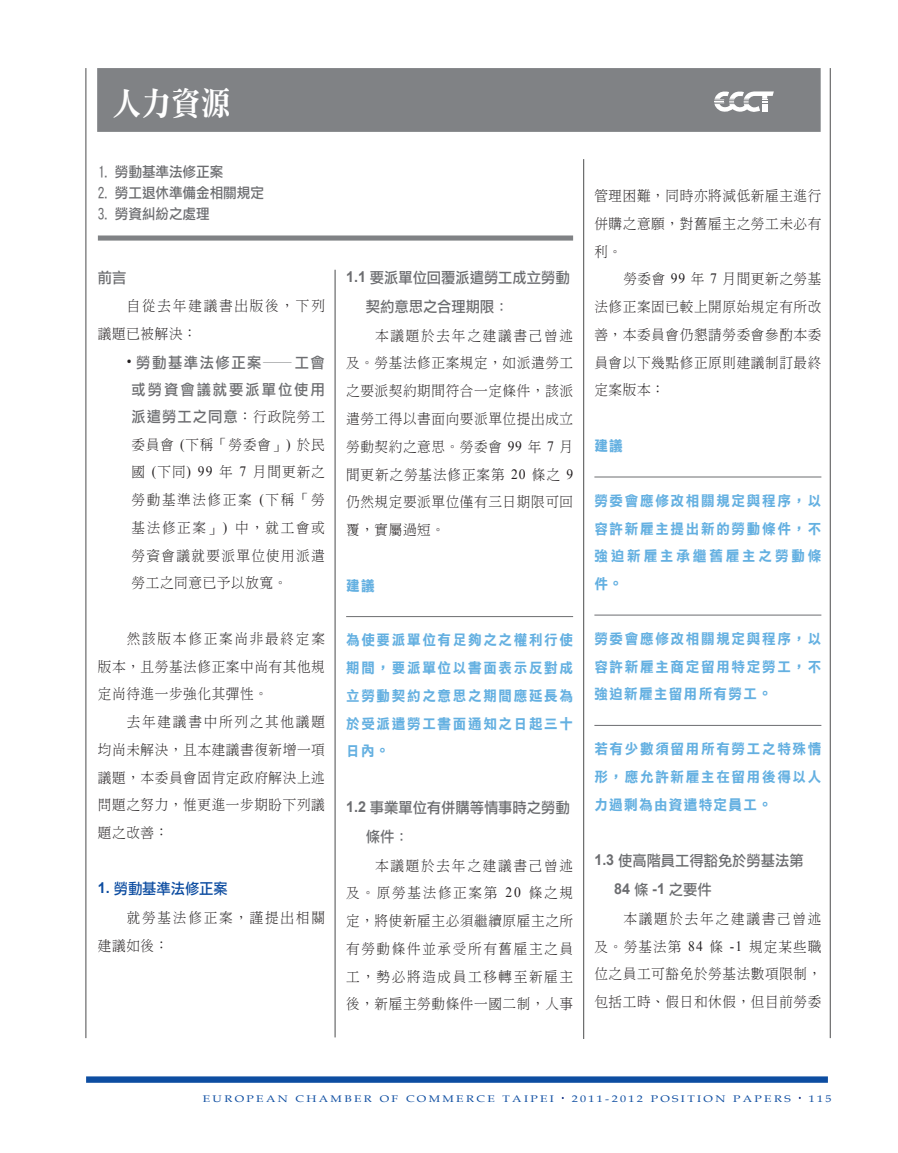
<style>
.page{position:relative;width:898px;height:1153px;background:#fff}
.page>*{position:absolute;margin:0;border:0;box-sizing:border-box;transform-origin:0 0}
._3-右頁書眉-大{font:33px "DFN Ming XB HK BF";color:#fff;scale:.9 1}
._0-中標-黑{font:15px/29.2px "DF Li Hei Md WIN BF";color:#6c6d70;scale:.95 1}
._2-內文{font:15px/27.3px "DF Li Hei Md WIN BF";letter-spacing:.11em;color:#6c6d70;text-align:center;scale:.95 1}
._0-中標-藍{font:15px "DF Li Hei Md WIN BF";color:#0d4da1;scale:.95 1}
._2-內文-2{font:14.25px/27.8px "DF Ming Lt HK BF";letter-spacing:.05em;color:#231f20;text-align:justify;scale:.95 1}
._1-建議-文{font:14.25px/27.8px "DF Li Hei Bold WIN BF";letter-spacing:.125em;color:#64b0e1;text-align:justify;scale:.95 1}
._2-內文-3{font:14.25px/27.8px "DF Ming Lt HK BF";letter-spacing:.135em;color:#231f20;scale:.95 1}
._00-章前言{font:14.25px "DF Li Hei Md WIN BF";color:#6c6d70;scale:.95 1}
._1-建議-標{font:14.25px "DF Li Hei Bold WIN BF";color:#64b0e1;scale:.95 1}
.t1{font:9.6px "Book Antiqua";letter-spacing:.2em;color:#0d4da1;scale:1.25 1}
.s1{font-family:"Times New Roman";font-size:14.25px;color:#231f20}
.s2{font-family:"DF Ming Lt HK BF";font-size:14.25px;color:#231f20}
.s3{font-family:"Times New Roman"}
.s4{font-family:"Arial";font-weight:700}
</style>
<div class="page">
<div style="left:97px;top:68px;width:723px;height:64px;background:#808285"></div>
<hr style="left:583px;top:159px;width:1px;height:879px;background:#4b4c4d">
<svg style="left:714px;top:91px;width:59px;height:21px"></svg>
<hr style="left:85px;top:68px;width:1px;height:969px;background:#4b4c4d">
<hr style="left:829px;top:68px;width:1px;height:969px;background:#4b4c4d">
<div style="left:86px;top:1076px;width:741px;height:6px;background:#0d4da1"></div>
<div style="left:98px;top:235px;width:475px;height:5px;background:#808285"></div>
<hr style="left:334px;top:270px;width:1px;height:767px;background:#4b4c4d">
<hr style="left:346px;top:616px;width:227px;height:1px;background:#6c6d70">
<hr style="left:594px;top:476px;width:227px;height:1px;background:#6c6d70">
<hr style="left:594px;top:614px;width:227px;height:1px;background:#6c6d70">
<hr style="left:594px;top:725px;width:227px;height:1px;background:#6c6d70">
<p class="_3-右頁書眉-大" style="left:112px;top:86px;width:133px">人力資源</p>
<p class="_00-章前言" style="left:98px;top:164px;width:133px">1. 勞動基準法修正案</p>
<p class="_00-章前言" style="left:98px;top:185px;width:176px">2. 勞工退休準備金相關規定</p>
<p class="_00-章前言" style="left:98px;top:206px;width:119px">3. 勞資糾紛之處理</p>
<p class="_0-中標-黑" style="left:98px;top:262px;width:31px">前言</p>
<p class="_2-內文-3" style="left:98px;top:292px;width:240px;text-indent:29px">自從去年建議書出版後，下列議題已被解決：</p>
<p class="_2-內文" style="left:127px;top:348px;width:210px"><span class="s1">•</span> 勞動基準法修正案―工會或勞資會議就要派單位使用派遣勞工之同意<span class="s2">：行政院勞工</span></p>
<p class="_2-內文-2" style="left:131px;top:430px;width:205px">委員會 <span class="s3">(</span>下稱「勞委會」<span class="s3">)</span> 於民國 <span class="s3">(</span>下同<span class="s3">) 99</span> 年 <span class="s3">7</span> 月間更新之勞動基準法修正案 <span class="s3">(</span>下稱「勞基法修正案」<span class="s3">)</span> 中，就工會或勞資會議就要派單位使用派遣勞工之同意已予以放寬。</p>
<p class="_2-內文-2" style="left:98px;top:624px;width:240px;text-indent:29px">然該版本修正案尚非最終定案版本，且勞基法修正案中尚有其他規定尚待進一步強化其彈性。</p>
<p class="_2-內文-2" style="left:98px;top:708px;width:240px;text-indent:29px">去年建議書中所列之其他議題均尚未解決，且本建議書復新增一項議題，本委員會固肯定政府解決上述問題之努力，惟更進一步期盼下列議題之改善：</p>
<p class="_0-中標-藍" style="left:98px;top:881px;width:138px"><span class="s4">1.</span> 勞動基準法修正案</p>
<p class="_2-內文-3" style="left:98px;top:903px;width:240px;text-indent:29px">就勞基法修正案，謹提出相關建議如後：</p>
<p class="_0-中標-黑" style="left:366px;top:262px;width:216px;text-indent:-20px"><span class="s4">1.1</span> 要派單位回覆派遣勞工成立勞動契約意思之合理期限：</p>
<p class="_2-內文-2" style="left:346px;top:321px;width:240px;text-indent:29px">本議題於去年之建議書己曾述及。勞基法修正案規定，如派遣勞工之要派契約期間符合一定條件，該派遣勞工得以書面向要派單位提出成立勞動契約之意思。勞委會 <span class="s3">99</span> 年 <span class="s3">7</span> 月間更新之勞基法修正案第 <span class="s3">20</span> 條之 <span class="s3">9</span>仍然規定要派單位僅有三日期限可回覆，實屬過短。</p>
<p class="_1-建議-標" style="left:346px;top:578px;width:31px">建議</p>
<p class="_1-建議-文" style="left:346px;top:626px;width:240px">為使要派單位有足夠之之權利行使期間，要派單位以書面表示反對成立勞動契約之意思之期間應延長為於受派遣勞工書面通知之日起三十日內。</p>
<p class="_0-中標-黑" style="left:366px;top:792px;width:216px;text-indent:-20px"><span class="s4">1.2</span> 事業單位有併購等情事時之勞動條件：</p>
<p class="_2-內文-2" style="left:346px;top:851px;width:240px;text-indent:29px">本議題於去年之建議書己曾述及。原勞基法修正案第 <span class="s3">20</span> 條之規定，將使新雇主必須繼續原雇主之所有勞動條件並承受所有舊雇主之員工，勢必將造成員工移轉至新雇主後，新雇主勞動條件一國二制，人事</p>
<p class="_2-內文-2" style="left:594px;top:182px;width:240px">管理困難，同時亦將減低新雇主進行併購之意願，對舊雇主之勞工未必有利。</p>
<p class="_2-內文-2" style="left:594px;top:265px;width:240px;text-indent:29px">勞委會 <span class="s3">99</span> 年 <span class="s3">7</span> 月間更新之勞基法修正案固已較上開原始規定有所改善，本委員會仍懇請勞委會參酌本委員會以下幾點修正原則建議制訂最終定案版本：</p>
<p class="_1-建議-標" style="left:594px;top:438px;width:31px">建議</p>
<p class="_1-建議-文" style="left:594px;top:486px;width:240px">勞委會應修改相關規定與程序，以容許新雇主提出新的勞動條件，不強迫新雇主承繼舊雇主之勞動條件。</p>
<p class="_1-建議-文" style="left:594px;top:624px;width:240px">勞委會應修改相關規定與程序，以容許新雇主商定留用特定勞工，不強迫新雇主留用所有勞工。</p>
<p class="_1-建議-文" style="left:594px;top:735px;width:240px">若有少數須留用所有勞工之特殊情形，應允許新雇主在留用後得以人力過剩為由資遣特定員工。</p>
<p class="_0-中標-黑" style="left:614px;top:845px;width:201px;text-indent:-20px"><span class="s4">1.3</span> 使高階員工得豁免於勞基法第<br><span class="s4">84</span> 條 <span class="s4">-1</span> 之要件</p>
<p class="_2-內文-2" style="left:594px;top:904px;width:240px;text-indent:29px">本議題於去年之建議書己曾述及。勞基法第 <span class="s3">84</span> 條 <span class="s3">-1</span> 規定某些職位之員工可豁免於勞基法數項限制，包括工時、假日和休假，但目前勞委</p>
<p class="t1" style="left:203px;top:1091px;width:282px">EUROPEAN CHAMBER OF COMMERCE TAIPEI</p>
<p class="t1" style="left:571px;top:1091px;width:177px">2011-2012 POSITION PAPERS</p>
<p class="t1" style="left:808px;top:1091px;width:20px">115</p>
</div>
